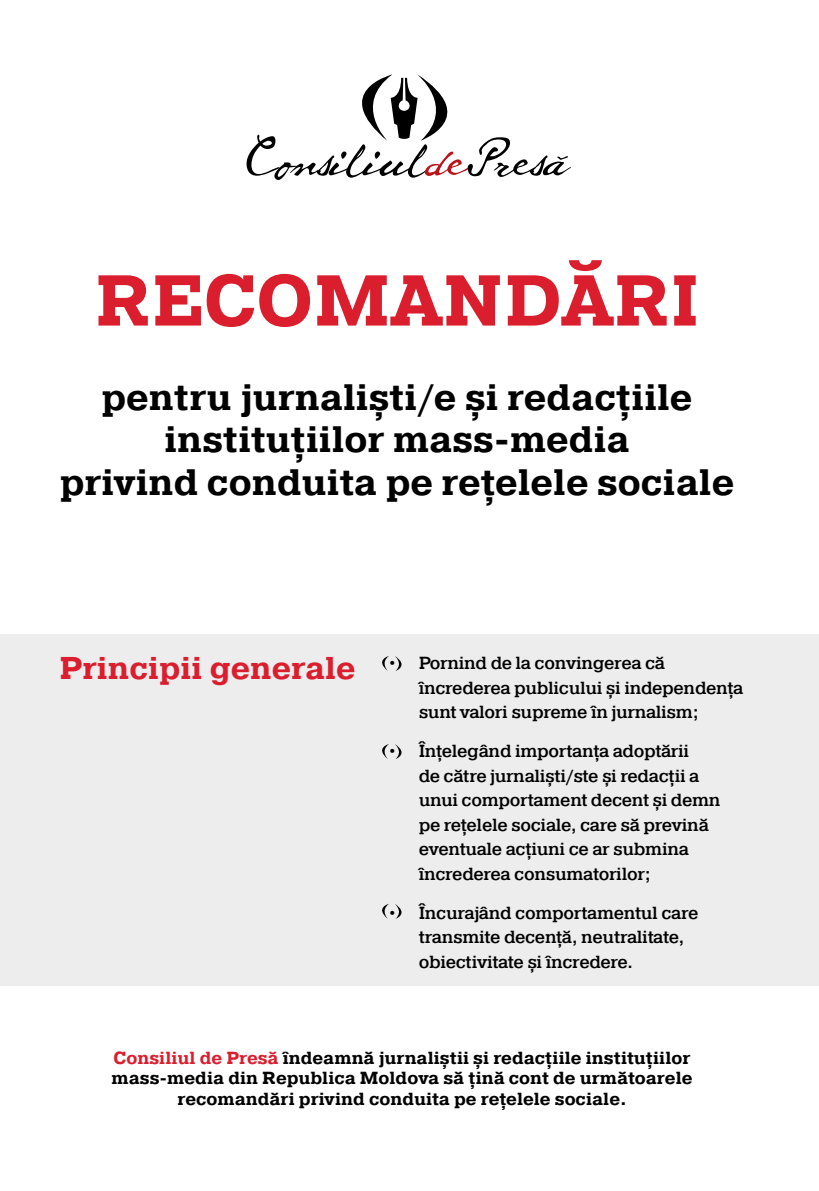
<style>
.page{position:relative;width:819px;height:1191px;background:#fff}
.page>*{position:absolute;margin:0;border:0;box-sizing:border-box;transform-origin:0 0}
.t1{font:700 71.75px "Pragmatica Slab";letter-spacing:.01em;color:#da1e2e}
.t2{font:700 36.75px/42.2px "Pragmatica Slab";color:#000;text-align:center}
.t3{font:700 31.5px "Pragmatica Slab";color:#da1e2e}
.t4{font:500 17.5px/24.5px "Pragmatica Slab";letter-spacing:-.02em;color:#000}
.t5{font:700 17.5px/20.1px "Pragmatica Slab";color:#000;text-align:center}
.s1{color:#da1e2e}
</style>
<div class="page">
<div style="left:0;top:634px;width:819px;height:352px;background:#ededee"></div>
<svg style="left:246px;top:74px;width:324px;height:106px"></svg>
<svg style="left:382px;top:656px;width:20px;height:15px"></svg>
<svg style="left:382px;top:744px;width:20px;height:15px"></svg>
<svg style="left:382px;top:903px;width:20px;height:16px"></svg>
<p class="t1" style="left:95px;top:259px;width:605px">RECOMANDĂRI</p>
<p class="t2" style="left:101px;top:377px;width:592px">pentru jurnaliști/e și redacțiile instituțiilor mass-media</p>
<p class="t2" style="left:60px;top:462px;width:676px">privind conduita pe rețelele sociale</p>
<p class="t3" style="left:60px;top:650px;width:297px">Principii generale</p>
<p class="t4" style="left:418px;top:651px;width:326px;text-indent:-32px">• Pornind de la convingerea că încrederea publicului și independența sunt valori supreme în jurnalism;</p>
<p class="t4" style="left:418px;top:739px;width:303px;text-indent:-32px">• Înțelegând importanța adoptării<br>de către jurnaliști/ste și redacții a unui comportament decent și demn pe rețelele sociale, care să prevină eventuale acțiuni ce ar submina încrederea consumatorilor;</p>
<p class="t4" style="left:418px;top:900px;width:281px;text-indent:-32px">• Încurajând comportamentul care transmite decență, neutralitate, obiectivitate și încredere.</p>
<p class="t5" style="left:114px;top:1048px;width:578px"><span class="s1">Consiliul de Presă</span> îndeamnă jurnaliștii și redacțiile instituțiilor</p>
<p class="t5" style="left:111px;top:1069px;width:582px">mass-media din Republica Moldova să țină cont de următoarele recomandări privind conduita pe rețelele sociale.</p>
</div>
